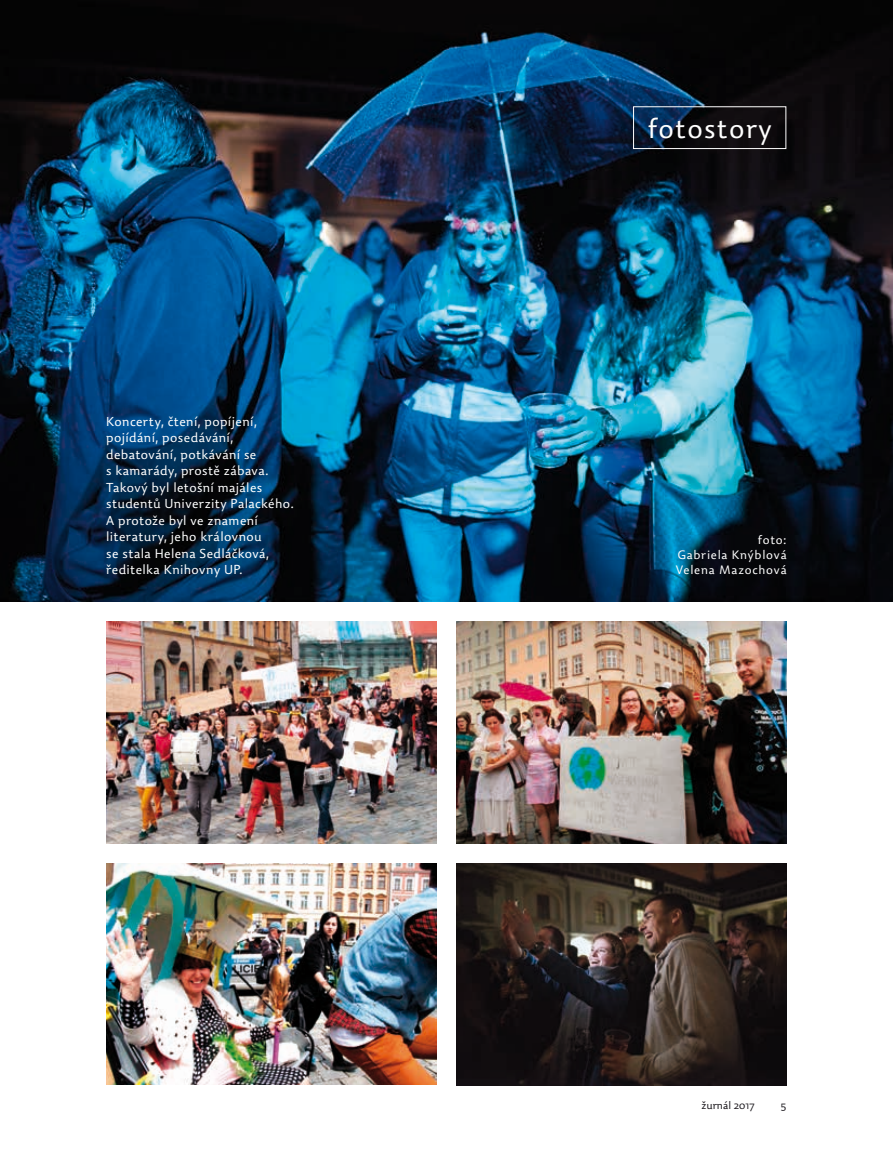
<style>
.page{position:relative;width:893px;height:1149px;background:#fff}
.page>*{position:absolute;margin:0;border:0;box-sizing:border-box;transform-origin:0 0}
.t1{font:300 27px "Dederon SLOT";letter-spacing:.05em;color:#fff}
.t2{font:300 12.75px/16.5px "Dederon SLOT";letter-spacing:.025em;color:#fff}
.t3{font:300 12px/15px "Dederon SLOT";letter-spacing:.06em;color:#fff;text-align:justify}
.t4{font:300 10.5px "Dederon SLOT";color:#1a171c}
</style>
<div class="page">
<img style="left:0;top:0;width:893px;height:601px">
<div style="left:633px;top:106px;width:153px;height:43px;border:1px solid #fff"></div>
<img style="left:106px;top:621px;width:330px;height:221px">
<img style="left:457px;top:621px;width:330px;height:221px">
<img style="left:106px;top:863px;width:330px;height:221px">
<img style="left:457px;top:863px;width:330px;height:221px">
<p class="t2" style="left:106px;top:413px;width:189px">Koncerty, čtení, popíjení, pojídání, posedávání, debatování, potkávání se<br>s kamarády, prostě zábava.<br>Takový byl letošní majáles studentů Univerzity Palackého.<br>A protože byl ve znamení literatury, jeho královnou<br>se stala Helena Sedláčková, ředitelka Knihovny UP.</p>
<h1 class="t1" style="left:648px;top:112px;width:125px">fotostory</h1>
<p class="t3" style="left:676px;top:532px;width:112px;text-indent:82px">foto:<br>Gabriela Knýblová Velena Mazochová</p>
<p class="t4" style="left:701px;top:1098px;width:55px">žurnál 2017</p>
<p class="t4" style="left:781px;top:1098px;width:7px">5</p>
</div>
